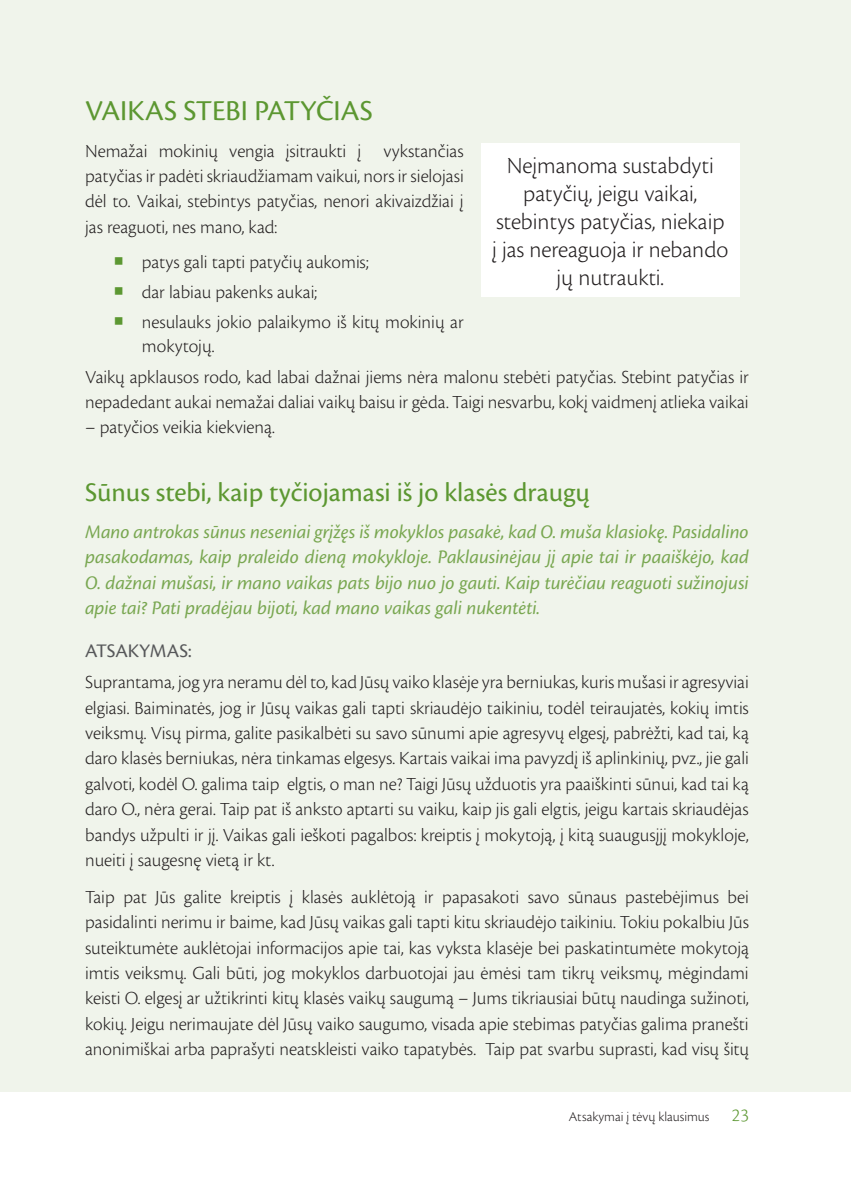
<style>
.page{position:relative;width:851px;height:1191px;background:#fff}
.page>*{position:absolute;margin:0;border:0;box-sizing:border-box;transform-origin:0 0}
.t1{font:30px "Cronos Pro";color:#5c9731}
.t2{font:28px "Cronos Pro";color:#5c9731}
.t3{font:300 24px/28px "Cronos Pro";color:#231f20;text-align:center}
.t4{font:italic 20px/25.4px "Cronos Pro";letter-spacing:-.005em;color:#79a751;text-align:justify}
.t5{font:20px "Cronos Pro";color:#57585a}
.t6{font:300 19.2px/25.4px "Cronos Pro";color:#231f20;text-align:justify}
.t7{font:300 14px "Cronos Pro";color:#231f20}
.s1{font-size:19.2px;color:#5c9731}
</style>
<div class="page">
<div style="left:0;top:0;width:850px;height:1091px;background:#f0f4eb"></div>
<div style="left:480px;top:143px;width:259px;height:154px;background:#fff"></div>
<h1 class="t1" style="left:85px;top:93px;width:289px">VAIKAS STEBI PATYČIAS</h1>
<p class="t6" style="left:85px;top:138px;width:380px">Nemažai mokinių vengia įsitraukti į vykstančias patyčias ir padėti skriaudžiamam vaikui, nors ir sielojasi dėl to. Vaikai, stebintys patyčias, nenori akivaizdžiai į jas reaguoti, nes mano, kad:</p>
<p class="t6" style="left:142px;top:247px;width:323px;line-height:29.6px;text-align:left">patys gali tapti patyčių aukomis;<br>dar labiau pakenks aukai;<br>nesulauks jokio palaikymo iš kitų mokinių ar</p>
<p class="t6" style="left:85px;top:330px;width:665px;line-height:31px;text-indent:57px">mokytojų.<br>Vaikų apklausos rodo, kad labai dažnai jiems nėra malonu stebėti patyčias. Stebint patyčias ir</p>
<p class="t6" style="left:85px;top:389px;width:665px">nepadedant aukai nemažai daliai vaikų baisu ir gėda. Taigi nesvarbu, kokį vaidmenį atlieka vaikai</p>
<p class="t6" style="left:85px;top:415px;width:191px">– patyčios veikia kiekvieną.</p>
<p class="t3" style="left:492px;top:152px;width:238px">Neįmanoma sustabdyti patyčių, jeigu vaikai, stebintys patyčias, niekaip į jas nereaguoja ir nebando jų nutraukti.</p>
<h2 class="t2" style="left:85px;top:476px;width:506px">Sūnus stebi, kaip tyčiojamasi iš jo klasės draugų</h2>
<p class="t4" style="left:85px;top:519px;width:665px">Mano antrokas sūnus neseniai grįžęs iš mokyklos pasakė, kad O. muša klasiokę. Pasidalino pasakodamas, kaip praleido dieną mokykloje. Paklausinėjau jį apie tai ir paaiškėjo, kad O. dažnai mušasi, ir mano vaikas pats bijo nuo jo gauti. Kaip turėčiau reaguoti sužinojusi apie tai? Pati pradėjau bijoti, kad mano vaikas gali nukentėti.</p>
<p class="t5" style="left:85px;top:639px;width:108px">ATSAKYMAS:</p>
<p class="t6" style="left:85px;top:669px;width:665px">Suprantama, jog yra neramu dėl to, kad Jūsų vaiko klasėje yra berniukas, kuris mušasi ir agresyviai elgiasi. Baiminatės, jog ir Jūsų vaikas gali tapti skriaudėjo taikiniu, todėl teiraujatės, kokių imtis veiksmų. Visų pirma, galite pasikalbėti su savo sūnumi apie agresyvų elgesį, pabrėžti, kad tai, ką daro klasės berniukas, nėra tinkamas elgesys. Kartais vaikai ima pavyzdį iš aplinkinių, pvz., jie gali galvoti, kodėl O. galima taip elgtis, o man ne? Taigi Jūsų užduotis yra paaiškinti sūnui, kad tai ką daro O., nėra gerai. Taip pat iš anksto aptarti su vaiku, kaip jis gali elgtis, jeigu kartais skriaudėjas bandys užpulti ir jį. Vaikas gali ieškoti pagalbos: kreiptis į mokytoją, į kitą suaugusįjį mokykloje, nueiti į saugesnę vietą ir kt.</p>
<p class="t6" style="left:85px;top:884px;width:665px">Taip pat Jūs galite kreiptis į klasės auklėtoją ir papasakoti savo sūnaus pastebėjimus bei pasidalinti nerimu ir baime, kad Jūsų vaikas gali tapti kitu skriaudėjo taikiniu. Tokiu pokalbiu Jūs suteiktumėte auklėtojai informacijos apie tai, kas vyksta klasėje bei paskatintumėte mokytoją imtis veiksmų. Gali būti, jog mokyklos darbuotojai jau ėmėsi tam tikrų veiksmų, mėgindami keisti O. elgesį ar užtikrinti kitų klasės vaikų saugumą – Jums tikriausiai būtų naudinga sužinoti, kokių. Jeigu nerimaujate dėl Jūsų vaiko saugumo, visada apie stebimas patyčias galima pranešti anonimiškai arba paprašyti neatskleisti vaiko tapatybės. Taip pat svarbu suprasti, kad visų šitų</p>
<p class="t7" style="left:569px;top:1108px;width:181px">Atsakymai į tėvų klausimus <span class="s1">23</span></p>
</div>
